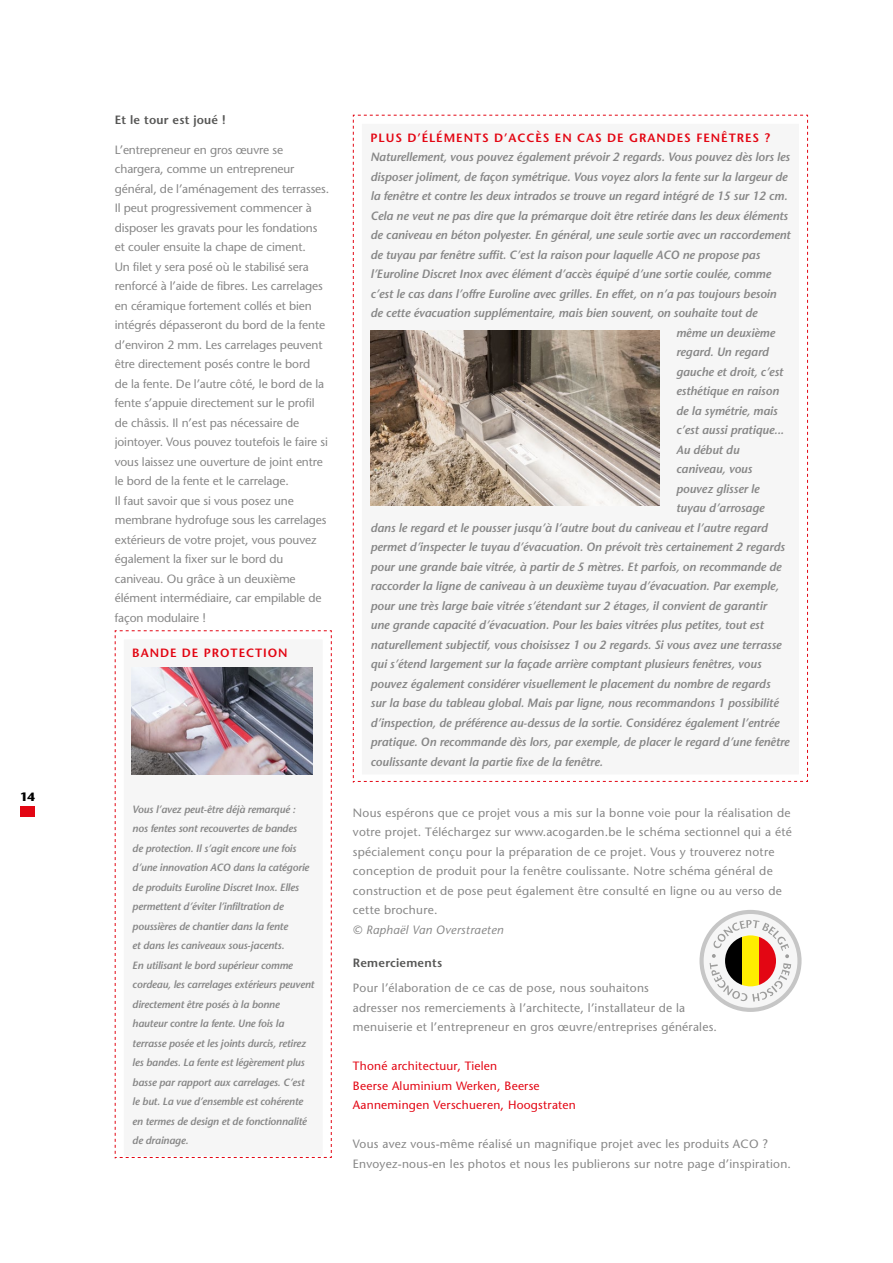
<style>
.page{position:relative;width:893px;height:1263px;background:#fff}
.page>*{position:absolute;margin:0;border:0;box-sizing:border-box;transform-origin:0 0}
.t1{font:italic 600 12px "Stone Sans";letter-spacing:-.01em;color:#878787}
.t2{font:12px/19.5px "Stone Sans";letter-spacing:-.01em;color:#878787}
.t3{font:12px/19.5px "Stone Sans";letter-spacing:.02em;color:#878787}
.t4{font:12px/19.5px "Stone Sans";letter-spacing:.02em;color:#e30613}
.t5{font:600 12px "Stone Sans";letter-spacing:.08em;color:#e30613}
.t6{font:600 12px "Stone Sans";letter-spacing:.02em;color:#575756}
.t7{font:italic 12px "Stone Sans";letter-spacing:.02em;color:#878787}
.t8{font:700 12px "Stone Sans";color:#000}
.t9{font:italic 600 10.5px/19.5px "Stone Sans";letter-spacing:-.02em;color:#878787}
</style>
<div class="page">
<hr style="left:20px;top:806px;width:4px;height:11px;background:#e30613">
<hr style="left:26px;top:806px;width:4px;height:11px;background:#e30613">
<hr style="left:31px;top:806px;width:4px;height:11px;background:#e30613">
<svg style="left:114px;top:630px;width:218px;height:529px"></svg>
<svg style="left:353px;top:114px;width:455px;height:669px"></svg>
<img style="left:370px;top:330px;width:289px;height:176px">
<img style="left:132px;top:668px;width:181px;height:106px">
<svg style="left:699px;top:910px;width:102px;height:102px"></svg>
<p class="t8" style="left:20px;top:789px;width:17px">14</p>
<p class="t6" style="left:115px;top:113px;width:112px">Et le tour est joué !</p>
<p class="t2" style="left:115px;top:140px;width:216px">L’entrepreneur en gros œuvre se chargera, comme un entrepreneur général, de l’aménagement des terrasses.<br>Il peut progressivement commencer à disposer les gravats pour les fondations et couler ensuite la chape de ciment.<br>Un filet y sera posé où le stabilisé sera renforcé à l’aide de fibres. Les carrelages en céramique fortement collés et bien intégrés dépasseront du bord de la fente d’environ 2 mm. Les carrelages peuvent être directement posés contre le bord<br>de la fente. De l’autre côté, le bord de la fente s’appuie directement sur le profil de châssis. Il n’est pas nécessaire de jointoyer. Vous pouvez toutefois le faire si vous laissez une ouverture de joint entre le bord de la fente et le carrelage.<br>Il faut savoir que si vous posez une membrane hydrofuge sous les carrelages extérieurs de votre projet, vous pouvez également la fixer sur le bord du caniveau. Ou grâce à un deuxième élément intermédiaire, car empilable de façon modulaire !</p>
<p class="t5" style="left:132px;top:645px;width:157px">BANDE DE PROTECTION</p>
<p class="t9" style="left:132px;top:799px;width:183px">Vous l’avez peut-être déjà remarqué :<br>nos fentes sont recouvertes de bandes<br>de protection. Il s’agit encore une fois d’une innovation ACO dans la catégorie de produits Euroline Discret Inox. Elles permettent d’éviter l’infiltration de poussières de chantier dans la fente<br>et dans les caniveaux sous-jacents.<br>En utilisant le bord supérieur comme cordeau, les carrelages extérieurs peuvent directement être posés à la bonne hauteur contre la fente. Une fois la terrasse posée et les joints durcis, retirez les bandes. La fente est légèrement plus basse par rapport aux carrelages. C’est le but. La vue d’ensemble est cohérente en termes de design et de fonctionnalité de drainage.</p>
<p class="t5" style="left:370px;top:130px;width:401px">PLUS D’ÉLÉMENTS D’ACCÈS EN CAS DE GRANDES FENÊTRES ?</p>
<p class="t1" style="left:370px;top:150px;width:421px">Naturellement, vous pouvez également prévoir 2 regards. Vous pouvez dès lors les</p>
<p class="t1" style="left:370px;top:169px;width:418px">disposer joliment, de façon symétrique. Vous voyez alors la fente sur la largeur de</p>
<p class="t1" style="left:370px;top:189px;width:418px">la fenêtre et contre les deux intrados se trouve un regard intégré de 15 sur 12 cm.</p>
<p class="t1" style="left:370px;top:208px;width:419px">Cela ne veut ne pas dire que la prémarque doit être retirée dans les deux éléments</p>
<p class="t1" style="left:370px;top:228px;width:421px">de caniveau en béton polyester. En général, une seule sortie avec un raccordement</p>
<p class="t1" style="left:370px;top:247px;width:391px">de tuyau par fenêtre suffit. C’est la raison pour laquelle ACO ne propose pas</p>
<p class="t1" style="left:370px;top:267px;width:402px">l’Euroline Discret Inox avec élément d’accès équipé d’une sortie coulée, comme</p>
<p class="t1" style="left:370px;top:286px;width:407px">c’est le cas dans l’offre Euroline avec grilles. En effet, on n’a pas toujours besoin</p>
<p class="t1" style="left:370px;top:306px;width:388px">de cette évacuation supplémentaire, mais bien souvent, on souhaite tout de</p>
<p class="t1" style="left:676px;top:325px;width:100px">même un deuxième</p>
<p class="t1" style="left:676px;top:345px;width:94px">regard. Un regard</p>
<p class="t1" style="left:676px;top:364px;width:109px">gauche et droit, c’est</p>
<p class="t1" style="left:676px;top:384px;width:104px">esthétique en raison</p>
<p class="t1" style="left:676px;top:403px;width:103px">de la symétrie, mais</p>
<p class="t1" style="left:676px;top:423px;width:109px">c’est aussi pratique...</p>
<p class="t1" style="left:676px;top:442px;width:65px">Au début du</p>
<p class="t1" style="left:676px;top:462px;width:77px">caniveau, vous</p>
<p class="t1" style="left:676px;top:481px;width:85px">pouvez glisser le</p>
<p class="t1" style="left:676px;top:501px;width:90px">tuyau d’arrosage</p>
<p class="t1" style="left:370px;top:520px;width:399px">dans le regard et le pousser jusqu’à l’autre bout du caniveau et l’autre regard</p>
<p class="t1" style="left:370px;top:540px;width:416px">permet d’inspecter le tuyau d’évacuation. On prévoit très certainement 2 regards</p>
<p class="t1" style="left:370px;top:559px;width:413px">pour une grande baie vitrée, à partir de 5 mètres. Et parfois, on recommande de</p>
<p class="t1" style="left:370px;top:579px;width:410px">raccorder la ligne de caniveau à un deuxième tuyau d’évacuation. Par exemple,</p>
<p class="t1" style="left:370px;top:598px;width:398px">pour une très large baie vitrée s’étendant sur 2 étages, il convient de garantir</p>
<p class="t1" style="left:370px;top:618px;width:395px">une grande capacité d’évacuation. Pour les baies vitrées plus petites, tout est</p>
<p class="t1" style="left:370px;top:637px;width:412px">naturellement subjectif, vous choisissez 1 ou 2 regards. Si vous avez une terrasse</p>
<p class="t1" style="left:370px;top:657px;width:392px">qui s’étend largement sur la façade arrière comptant plusieurs fenêtres, vous</p>
<p class="t1" style="left:370px;top:676px;width:401px">pouvez également considérer visuellement le placement du nombre de regards</p>
<p class="t1" style="left:370px;top:696px;width:410px">sur la base du tableau global. Mais par ligne, nous recommandons 1 possibilité</p>
<p class="t1" style="left:370px;top:715px;width:410px">d’inspection, de préférence au-dessus de la sortie. Considérez également l’entrée</p>
<p class="t1" style="left:370px;top:735px;width:420px">pratique. On recommande dès lors, par exemple, de placer le regard d’une fenêtre</p>
<p class="t1" style="left:370px;top:754px;width:234px">coulissante devant la partie fixe de la fenêtre.</p>
<p class="t3" style="left:353px;top:803px;width:440px">Nous espérons que ce projet vous a mis sur la bonne voie pour la réalisation de votre projet. Téléchargez sur www.acogarden.be le schéma sectionnel qui a été spécialement conçu pour la préparation de ce projet. Vous y trouverez notre conception de produit pour la fenêtre coulissante. Notre schéma général de construction et de pose peut également être consulté en ligne ou au verso de cette brochure.</p>
<p class="t7" style="left:353px;top:922px;width:152px">© Raphaël Van Overstraeten</p>
<p class="t6" style="left:353px;top:956px;width:91px">Remerciements</p>
<p class="t3" style="left:353px;top:978px;width:366px">Pour l’élaboration de ce cas de pose, nous souhaitons<br>adresser nos remerciements à l’architecte, l’installateur de la menuiserie et l’entrepreneur en gros œuvre/entreprises générales.</p>
<p class="t4" style="left:353px;top:1056px;width:225px">Thoné architectuur, Tielen<br>Beerse Aluminium Werken, Beerse<br>Aannemingen Verschueren, Hoogstraten</p>
<p class="t3" style="left:353px;top:1134px;width:440px">Vous avez vous-même réalisé un magnifique projet avec les produits ACO ?<br>Envoyez-nous-en les photos et nous les publierons sur notre page d’inspiration.</p>
</div>
